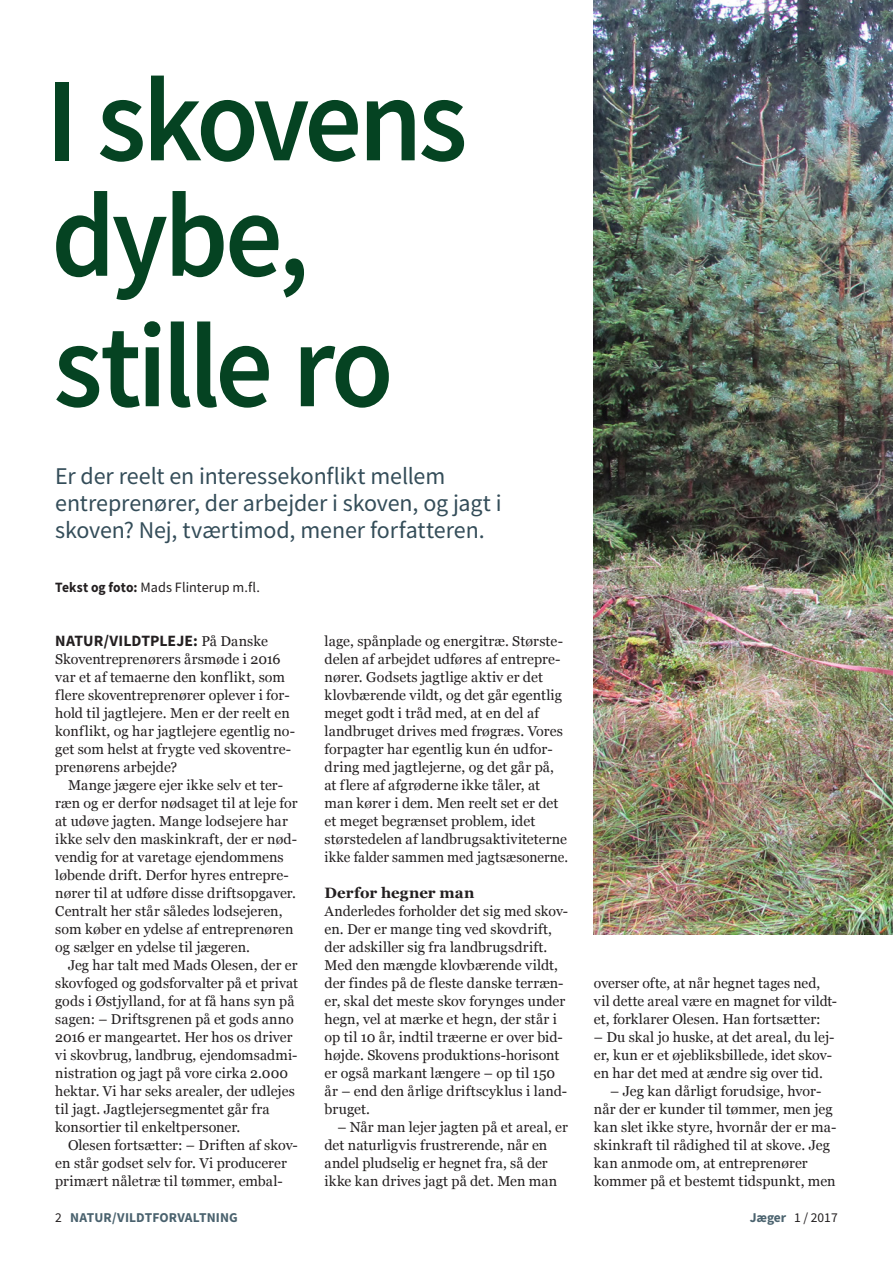
<style>
.page{position:relative;width:893px;height:1263px;background:#fff}
.page>*{position:absolute;margin:0;border:0;box-sizing:border-box;transform-origin:0 0}
.t1{font:600 120px/115.5px "Source Sans Pro";letter-spacing:-.035em;color:#054322;scale:.95 1}
.t2{font:24px/27px "Source Sans Pro";letter-spacing:-.005em;color:#344d59}
.t3{font:700 15.75px "Source Sans Pro";letter-spacing:.005em;color:#231f20}
.t4{font:700 15px "Georgia";letter-spacing:.005em;color:#231f20}
.t5{font:14.25px/18px "Georgia";letter-spacing:.005em;color:#231f20}
.t6{font:14.25px "Source Sans Pro";color:#231f20}
.t7{font:700 13.5px "Source Sans Pro";letter-spacing:.01em;color:#4a626e}
.t8{font:13.5px "Source Sans Pro";color:#231f20}
.s1{font-weight:700}
.s2{font-family:"Georgia";font-weight:400;font-size:14.25px}
.s3{font-weight:400;color:#231f20}
.s4{font-weight:700;color:#4a626e}
</style>
<div class="page">
<img style="left:594px;top:0;width:299px;height:934px">
<h1 class="t1" style="left:46px;top:62px;width:446px">I skovens dybe,</h1>
<h1 class="t1" style="left:54px;top:307px;width:359px">stille ro</h1>
<h2 class="t2" style="left:55px;top:463px;width:448px">Er der reelt en interessekonflikt mellem entreprenører, der arbejder i skoven, og jagt i skoven? Nej, tværtimod, mener forfatteren.</h2>
<p class="t6" style="left:55px;top:579px;width:206px"><span class="s1">Tekst og foto:</span> Mads Flinterup m.fl.</p>
<p class="t3" style="left:55px;top:630px;width:214px">NATUR/VILDTPLEJE: <span class="s2">På Danske</span></p>
<p class="t5" style="left:55px;top:651px;width:241px">Skoventreprenørers årsmøde i 2016 var et af temaerne den konflikt, som flere skoventreprenører oplever i for&shy;hold til jagtlejere. Men er der reelt en konflikt, og har jagtlejere egentlig no&shy;get som helst at frygte ved skoventre&shy;prenørens arbejde?</p>
<p class="t5" style="left:55px;top:777px;width:244px;text-indent:13px">Mange jægere ejer ikke selv et ter&shy;ræn og er derfor nødsaget til at leje for at udøve jagten. Mange lodsejere har ikke selv den maskinkraft, der er nød&shy;vendig for at varetage ejendommens løbende drift. Derfor hyres entrepre&shy;nører til at udføre disse driftsopgaver.<br>Centralt her står således lodsejeren, som køber en ydelse af entreprenøren og sælger en ydelse til jægeren.</p>
<p class="t5" style="left:55px;top:957px;width:244px;text-indent:13px">Jeg har talt med Mads Olesen, der er skovfoged og godsforvalter på et privat gods i Østjylland, for at få hans syn på sagen: – Driftsgrenen på et gods anno 2016 er mangeartet. Her hos os driver vi skovbrug, landbrug, ejendomsadmi&shy;nistration og jagt på vore cirka 2.000 hektar. Vi har seks arealer, der udlejes til jagt. Jagtlejersegmentet går fra konsortier til enkeltpersoner.</p>
<p class="t5" style="left:55px;top:1137px;width:244px;text-indent:13px">Olesen fortsætter: – Driften af skov&shy;en står godset selv for. Vi producerer primært nåletræ til tømmer, embal-</p>
<p class="t5" style="left:325px;top:633px;width:245px">lage, spånplade og energitræ. Største&shy;delen af arbejdet udføres af entrepre&shy;nører. Godsets jagtlige aktiv er det klovbærende vildt, og det går egentlig meget godt i tråd med, at en del af landbruget drives med frøgræs. Vores forpagter har egentlig kun én udfor&shy;dring med jagtlejerne, og det går på, at flere af afgrøderne ikke tåler, at man kører i dem. Men reelt set er det et meget begrænset problem, idet størstedelen af landbrugsaktiviteterne ikke falder sammen med jagtsæsonerne.</p>
<p class="t4" style="left:325px;top:883px;width:151px">Derfor hegner man</p>
<p class="t5" style="left:325px;top:903px;width:245px">Anderledes forholder det sig med skov&shy;en. Der er mange ting ved skovdrift, der adskiller sig fra landbrugsdrift.<br>Med den mængde klovbærende vildt, der findes på de fleste danske terræn&shy;er, skal det meste skov forynges under hegn, vel at mærke et hegn, der står i op til 10 år, indtil træerne er over bid&shy;højde. Skovens produktions-horisont er også markant længere – op til 150 år – end den årlige driftscyklus i land&shy;bruget.</p>
<p class="t5" style="left:325px;top:1119px;width:245px;text-indent:13px">– Når man lejer jagten på et areal, er det naturligvis frustrerende, når en andel pludselig er hegnet fra, så der ikke kan drives jagt på det. Men man</p>
<p class="t5" style="left:594px;top:975px;width:245px">overser ofte, at når hegnet tages ned, vil dette areal være en magnet for vildt&shy;et, forklarer Olesen. Han fortsætter:</p>
<p class="t5" style="left:594px;top:1029px;width:242px">– Du skal jo huske, at det areal, du lej&shy;er, kun er et øjebliksbillede, idet skov&shy;en har det med at ændre sig over tid.</p>
<p class="t5" style="left:594px;top:1083px;width:244px;text-indent:16px">– Jeg kan dårligt forudsige, hvor&shy;når der er kunder til tømmer, men jeg kan slet ikke styre, hvornår der er ma&shy;skinkraft til rådighed til at skove. Jeg kan anmode om, at entreprenører kommer på et bestemt tidspunkt, men</p>
<p class="t7" style="left:55px;top:1208px;width:184px"><span class="s3">2</span> NATUR/VILDTFORVALTNING</p>
<p class="t8" style="left:750px;top:1209px;width:89px"><span class="s4">Jæger</span> 1 / 2017</p>
</div>
